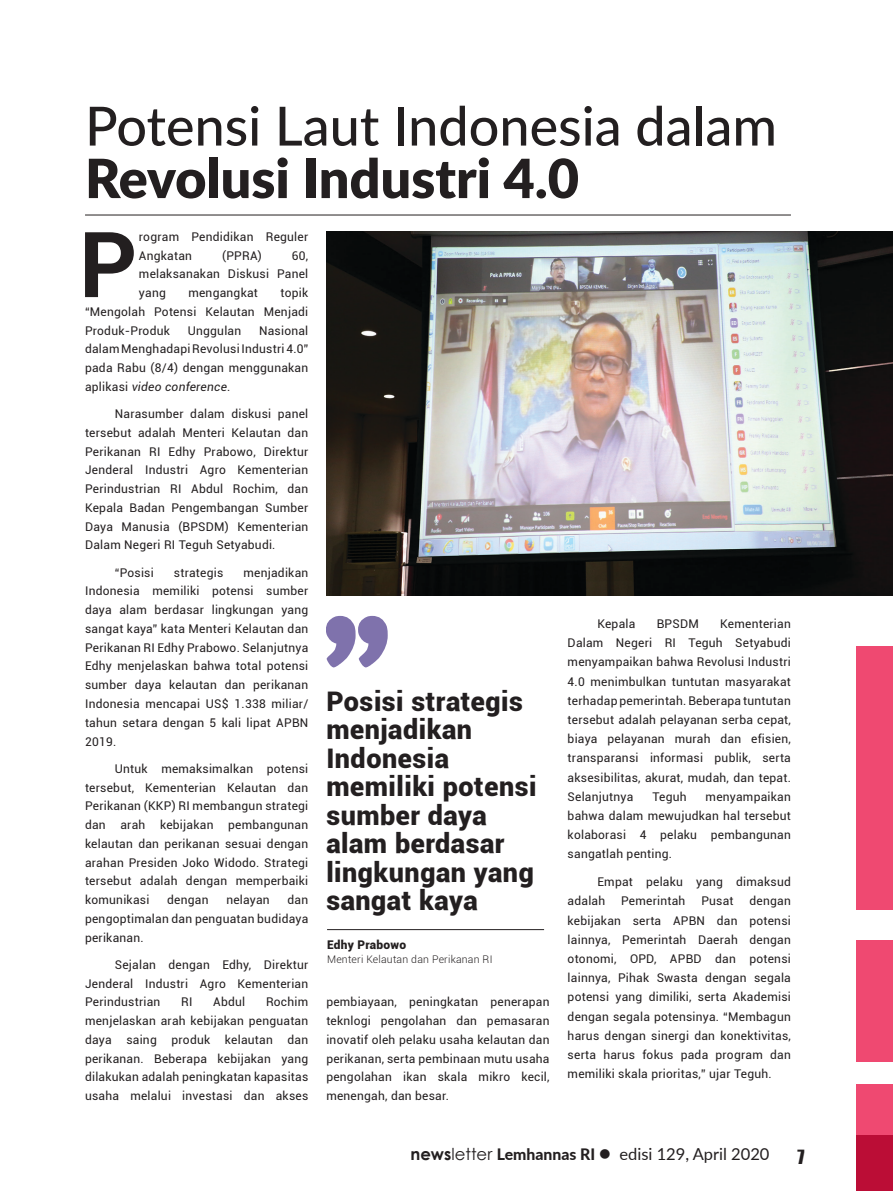
<style>
.page{position:relative;width:893px;height:1191px;background:#fff}
.page>*{position:absolute;margin:0;border:0;box-sizing:border-box;transform-origin:0 0}
.t1{font:109.5px "Hastro";color:#3a2680}
.t2{font:700 91.05px "Roboto";color:#231f20}
.t3{font:500 54px/52.5px "Lato";color:#231f20}
.t4{font:900 27px/28.5px "Roboto";letter-spacing:.02em;color:#231f20}
.t5{font:18px "Impact";color:#231f20}
.t6{font:16.5px "Lato";color:#231f20}
.t7{font:12px/18.8px "Roboto";letter-spacing:.02em;color:#231f20;text-align:justify}
.No_Spacing{font:900 12px "Roboto";letter-spacing:.02em;color:#231f20}
.No_Spacing-2{font:300 10.5px "Roboto";letter-spacing:.02em;color:#231f20}
.s1{font-weight:900}
.s2{font-style:italic}
.s3{font-family:"Century Gothic";font-weight:700}
.s4{font-family:"Century Gothic"}
.s5{font-weight:800;font-size:15.75px}
</style>
<div class="page">
<div style="left:856px;top:646px;width:37px;height:264px;background:#ef4971"></div>
<div style="left:856px;top:940px;width:37px;height:121px;background:#ef4971"></div>
<div style="left:856px;top:1084px;width:37px;height:51px;background:#ef4971"></div>
<div style="left:856px;top:1135px;width:37px;height:56px;background:#bb0d36"></div>
<hr style="left:85px;top:215px;width:706px;height:1px;background:#231f20">
<img style="left:326px;top:232px;width:567px;height:363px">
<hr style="left:327px;top:929px;width:217px;height:1px;background:#231f20">
<p class="t3" style="left:85px;top:97px;width:693px">Potensi Laut Indonesia dalam<br><span class="s1">Revolusi Industri 4.0</span></p>
<p class="t2" style="left:79px;top:200px;width:60px">P</p>
<p class="t7" style="left:139px;top:227px;width:171px">rogram Pendidikan Reguler<br>Angkatan</p>
<p class="t7" style="left:222px;top:245px;width:41px">(PPRA)</p>
<p class="t7" style="left:139px;top:245px;width:171px;text-indent:153px">60, melaksanakan Diskusi Panel yang</p>
<p class="t7" style="left:85px;top:283px;width:225px;text-indent:195px">topik “Mengolah Potensi Kelautan Menjadi Produk-Produk</p>
<p class="t7" style="left:188px;top:283px;width:71px">mengangkat</p>
<p class="t7" style="left:85px;top:320px;width:225px;text-indent:174px">Nasional dalam Menghadapi Revolusi Industri 4.0” pada Rabu (8/4) dengan menggunakan aplikasi <span class="s2">video conference</span>.</p>
<p class="t7" style="left:85px;top:404px;width:225px;text-indent:30px">Narasumber dalam diskusi panel tersebut adalah Menteri Kelautan dan Perikanan RI Edhy Prabowo, Direktur Jenderal Industri Agro Kementerian Perindustrian RI Abdul Rochim, dan Kepala Badan Pengembangan Sumber Daya Manusia (BPSDM) Kementerian Dalam Negeri RI Teguh Setyabudi.</p>
<p class="t7" style="left:115px;top:562px;width:41px">“Posisi</p>
<p class="t7" style="left:174px;top:562px;width:51px">strategis</p>
<p class="t7" style="left:188px;top:320px;width:55px">Unggulan</p>
<p class="t7" style="left:85px;top:562px;width:225px;text-indent:158px">menjadikan Indonesia memiliki potensi sumber daya alam berdasar lingkungan yang sangat kaya” kata Menteri Kelautan dan Perikanan RI Edhy Prabowo. Selanjutnya Edhy menjelaskan bahwa total potensi sumber daya kelautan dan perikanan Indonesia mencapai US$ 1.338 miliar/ tahun setara dengan 5 kali lipat APBN 2019.</p>
<p class="t7" style="left:85px;top:758px;width:225px;text-indent:30px">Untuk memaksimalkan potensi tersebut, Kementerian Kelautan dan Perikanan (KKP) RI membangun strategi dan arah kebijakan pembangunan kelautan dan perikanan sesuai dengan arahan Presiden Joko Widodo. Strategi tersebut adalah dengan memperbaiki komunikasi</p>
<h1 class="t1" style="left:326px;top:588px;width:63px">”</h1>
<p class="t4" style="left:326px;top:686px;width:212px">Posisi strategis menjadikan<br>Indonesia memiliki potensi sumber daya alam berdasar lingkungan yang sangat kaya</p>
<p class="No_Spacing" style="left:327px;top:936px;width:81px">Edhy Prabowo</p>
<p class="No_Spacing-2" style="left:327px;top:952px;width:167px">Menteri Kelautan dan Perikanan RI</p>
<p class="t7" style="left:326px;top:992px;width:225px">pembiayaan, peningkatan penerapan teknlogi pengolahan dan pemasaran inovatif oleh pelaku usaha kelautan dan perikanan, serta pembinaan mutu usaha pengolahan ikan skala mikro kecil, menengah, dan besar.</p>
<p class="t7" style="left:568px;top:613px;width:225px;line-height:19.2px;text-indent:153px">Kementerian Dalam Negeri RI Teguh Setyabudi menyampaikan bahwa Revolusi Industri 4.0 menimbulkan tuntutan masyarakat terhadap pemerintah. Beberapa tuntutan tersebut adalah pelayanan serba cepat, biaya pelayanan murah dan efisien, transparansi informasi publik, serta aksesibilitas, akurat, mudah, dan tepat.<br>Selanjutnya</p>
<p class="t7" style="left:597px;top:614px;width:39px">Kepala</p>
<p class="t7" style="left:657px;top:614px;width:44px">BPSDM</p>
<p class="t7" style="left:568px;top:786px;width:225px;line-height:19.2px;text-indent:138px">menyampaikan bahwa dalam mewujudkan hal tersebut kolaborasi 4 pelaku pembangunan sangatlah penting.</p>
<p class="t7" style="left:568px;top:871px;width:225px;line-height:19.2px;text-indent:30px">Empat pelaku yang dimaksud adalah</p>
<p class="t7" style="left:652px;top:786px;width:36px">Teguh</p>
<p class="t7" style="left:85px;top:890px;width:225px;text-indent:203px">dan pengoptimalan dan penguatan budidaya perikanan.</p>
<p class="t7" style="left:85px;top:954px;width:225px;text-indent:30px">Sejalan dengan Edhy, Direktur Jenderal Industri Agro Kementerian Perindustrian</p>
<p class="t7" style="left:167px;top:890px;width:43px">dengan</p>
<p class="t7" style="left:226px;top:890px;width:45px">nelayan</p>
<p class="t7" style="left:568px;top:891px;width:225px;line-height:19.2px;text-indent:182px">dengan kebijakan serta APBN dan potensi lainnya, Pemerintah Daerah dengan otonomi, OPD, APBD dan potensi lainnya, Pihak Swasta dengan segala potensi yang dimiliki, serta Akademisi dengan segala potensinya. “Membagun harus dengan sinergi dan konektivitas, serta harus fokus pada program dan memiliki skala prioritas,” ujar Teguh.</p>
<p class="t7" style="left:621px;top:891px;width:66px">Pemerintah</p>
<p class="t7" style="left:701px;top:891px;width:34px">Pusat</p>
<p class="t7" style="left:85px;top:992px;width:225px;text-indent:181px">Rochim menjelaskan arah kebijakan penguatan daya saing produk kelautan dan perikanan. Beberapa kebijakan yang dilakukan adalah peningkatan kapasitas usaha melalui investasi dan akses</p>
<p class="t7" style="left:181px;top:992px;width:13px">RI</p>
<p class="t7" style="left:213px;top:992px;width:34px">Abdul</p>
<h3 class="t6" style="left:410px;top:1142px;width:361px"><span class="s3">news</span><span class="s4">letter</span> <span class="s5">Lemhannas RI</span> ● edisi 129, April 2020</h3>
<h3 class="t5" style="left:797px;top:1142px;width:9px">7</h3>
</div>
